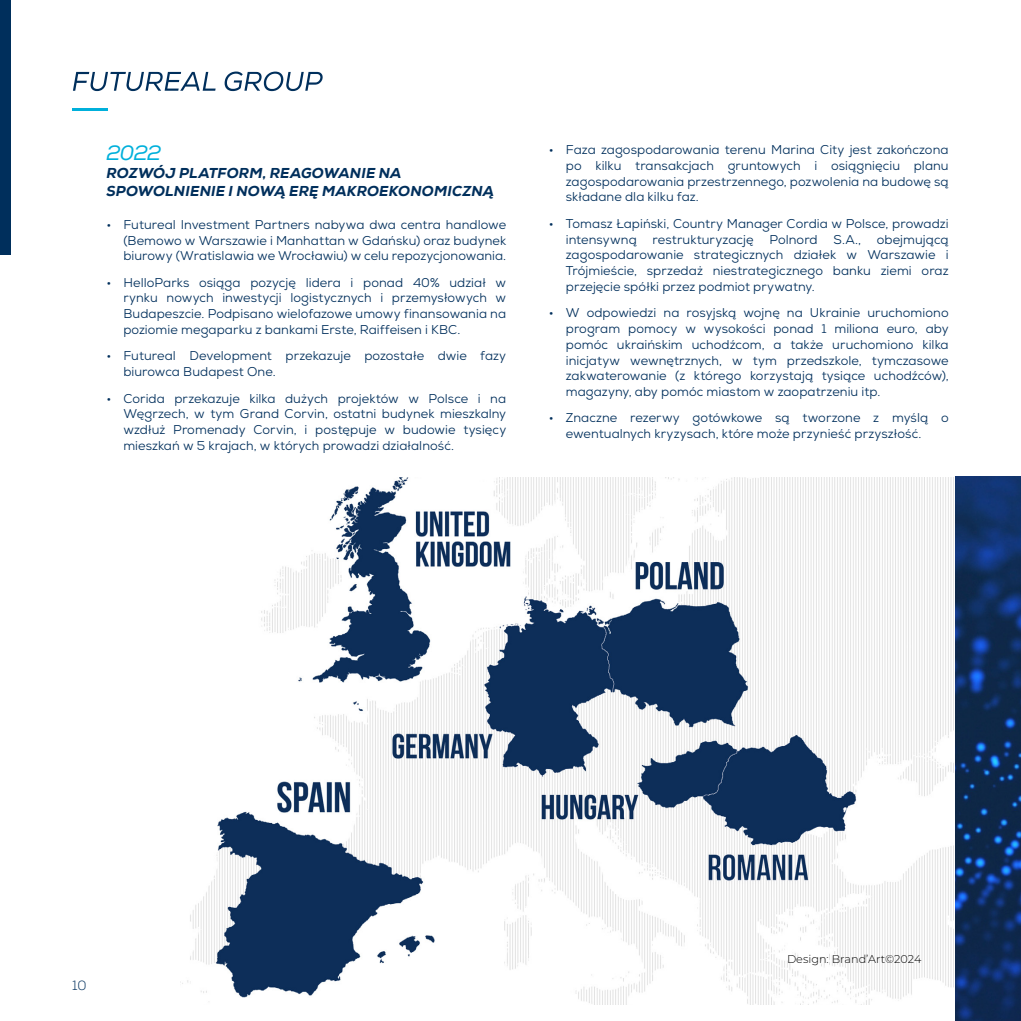
<style>
.page{position:relative;width:1021px;height:1021px;background:#fff}
.page>*{position:absolute;margin:0;border:0;box-sizing:border-box;transform-origin:0 0}
.t1{font:italic 21px "Nexa";color:#00b0db}
.t2{font:italic 800 14.25px/18px "Nexa";letter-spacing:.01em;color:#002f5c}
.t3{font:300 13.5px "Nexa";color:#002f5c}
.t4{font:12.75px/15.8px "Nexa";letter-spacing:.005em;color:#002f5c;text-align:justify}
.t5{font:300 11.25px "Montserrat";color:#000}
</style>
<div class="page">
<hr style="left:72px;top:108px;width:36px;height:2px;background:#00b0db">
<svg style="left:73px;top:72px;width:143px;height:19px"></svg>
<svg style="left:224px;top:72px;width:99px;height:19px"></svg>
<img style="left:182px;top:477px;width:772px;height:527px">
<img style="left:955px;top:476px;width:65px;height:544px">
<div style="left:0;top:0;width:11px;height:255px;background:#002f5c"></div>
<h1 class="t1" style="left:106px;top:140px;width:56px">2022</h1>
<p class="t2" style="left:106px;top:164px;width:389px">ROZWÓJ PLATFORM, REAGOWANIE NA<br>SPOWOLNIENIE I NOWĄ ERĘ MAKROEKONOMICZNĄ</p>
<p class="t4" style="left:123px;top:216px;width:384px;text-indent:-17px">• Futureal Investment Partners nabywa dwa centra handlowe (Bemowo w Warszawie i Manhattan w Gdańsku) oraz budynek biurowy (Wratislawia we Wrocławiu) w celu repozycjonowania.</p>
<p class="t4" style="left:123px;top:274px;width:384px;text-indent:-17px">• HelloParks osiąga pozycję lidera i ponad 40% udział w rynku nowych inwestycji logistycznych i przemysłowych w Budapeszcie. Podpisano wielofazowe umowy finansowania na poziomie megaparku z bankami Erste, Raiffeisen i KBC.</p>
<p class="t4" style="left:123px;top:348px;width:384px;text-indent:-17px">• Futureal Development przekazuje pozostałe dwie fazy biurowca Budapest One.</p>
<p class="t4" style="left:123px;top:390px;width:384px;text-indent:-17px">• Corida przekazuje kilka dużych projektów w Polsce i na Węgrzech, w tym Grand Corvin, ostatni budynek mieszkalny wzdłuż Promenady Corvin, i postępuje w budowie tysięcy mieszkań w 5 krajach, w których prowadzi działalność.</p>
<p class="t4" style="left:566px;top:142px;width:384px;text-indent:-17px">• Faza zagospodarowania terenu Marina City jest zakończona po kilku transakcjach gruntowych i osiągnięciu planu zagospodarowania przestrzennego, pozwolenia na budowę są składane dla kilku faz.</p>
<p class="t4" style="left:566px;top:215px;width:384px;text-indent:-17px">• Tomasz Łapiński, Country Manager Cordia w Polsce, prowadzi intensywną restrukturyzację Polnord S.A., obejmującą zagospodarowanie strategicznych działek w Warszawie i Trójmieście, sprzedaż niestrategicznego banku ziemi oraz przejęcie spółki przez podmiot prywatny.</p>
<p class="t4" style="left:566px;top:305px;width:384px;text-indent:-17px">• W odpowiedzi na rosyjską wojnę na Ukrainie uruchomiono program pomocy w wysokości ponad 1 miliona euro, aby pomóc ukraińskim uchodźcom, a także uruchomiono kilka inicjatyw wewnętrznych, w tym przedszkole, tymczasowe zakwaterowanie (z którego korzystają tysiące uchodźców), magazyny, aby pomóc miastom w zaopatrzeniu itp.</p>
<p class="t4" style="left:566px;top:410px;width:384px;text-indent:-17px">• Znaczne rezerwy gotówkowe są tworzone z myślą o ewentualnych kryzysach, które może przynieść przyszłość.</p>
<p class="t3" style="left:72px;top:977px;width:16px">10</p>
<p class="t5" style="left:787px;top:950px;width:136px">Design: Brand’Art©2024</p>
</div>
